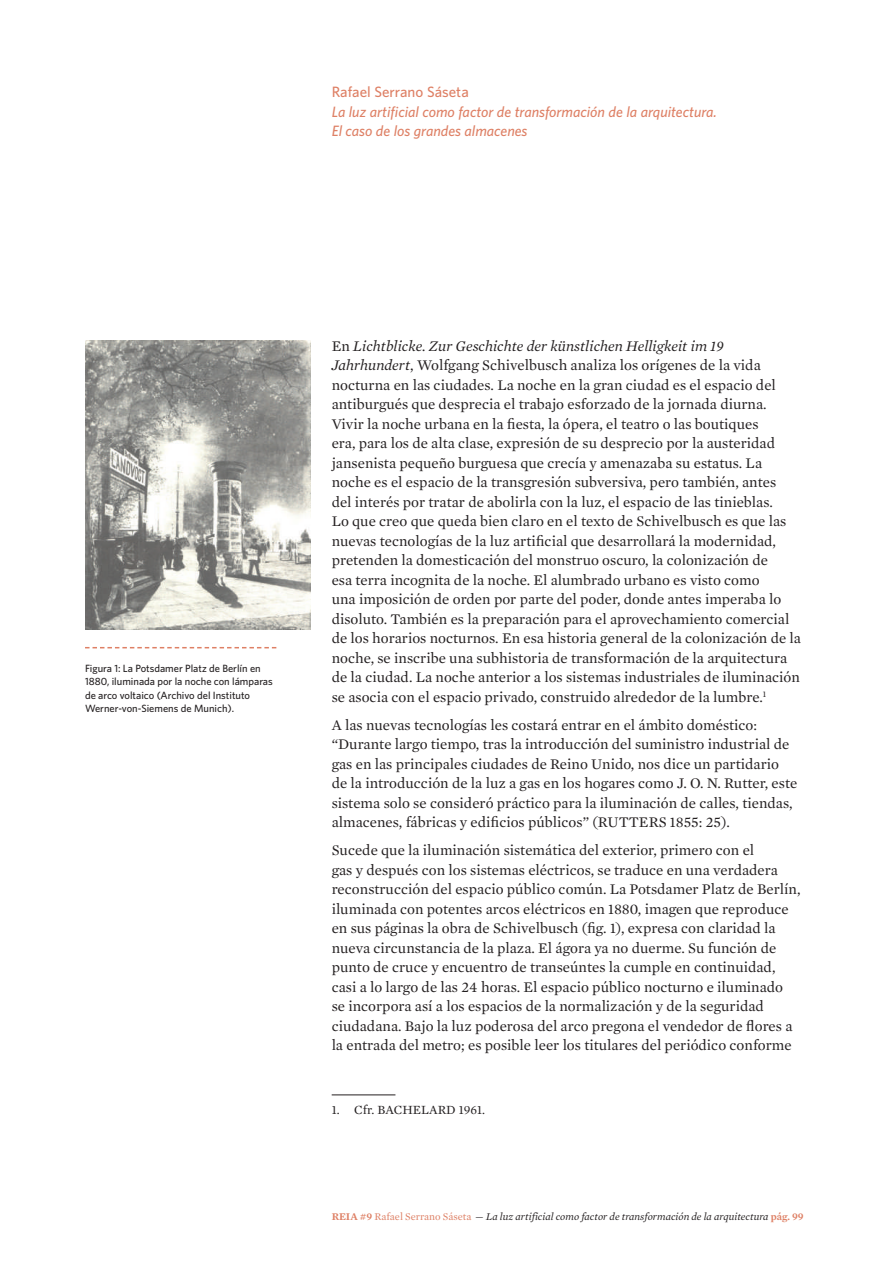
<style>
.page{position:relative;width:893px;height:1263px;background:#fff}
.page>*{position:absolute;margin:0;border:0;box-sizing:border-box;transform-origin:0 0}
.t1{font:15px/19.5px "Mercury Text G1";color:#231f20}
.t2{font:italic 500 15px/19.5px "Whitney";color:#de8065}
.t3{font:500 15px "Whitney";color:#de8065}
.t4{font:12.75px "Mercury Text G1";color:#231f20}
.t5{font:500 10.5px/13.5px "Whitney";color:#231f20}
.t6{font:italic 10.5px "Mercury Text G1";color:#231f20}
.s1{font-style:italic}
.s2{font-weight:600;font-style:normal;color:#de8065}
.s3{font-style:normal;color:#de8065}
</style>
<div class="page">
<hr style="left:332px;top:1095px;width:63px;height:1px;background:#231f20">
<svg style="left:85px;top:647px;width:191px;height:1px"></svg>
<img style="left:85px;top:340px;width:225px;height:289px">
<p class="t3" style="left:332px;top:82px;width:139px">Rafael Serrano Sáseta</p>
<p class="t2" style="left:332px;top:101px;width:387px">La luz artificial como factor de transformación de la arquitectura.<br>El caso de los grandes almacenes</p>
<p class="t5" style="left:85px;top:661px;width:189px">Figura 1: La Potsdamer Platz de Berlín en 1880, iluminada por la noche con lámparas de arco voltaico (Archivo del Instituto Werner-von-Siemens de Munich).</p>
<p class="t1" style="left:332px;top:336px;width:471px">En <span class="s1">Lichtblicke. Zur Geschichte der künstlichen Helligkeit im 19<br>Jahrhundert</span>, Wolfgang Schivelbusch analiza los orígenes de la vida nocturna en las ciudades. La noche en la gran ciudad es el espacio del antiburgués que desprecia el trabajo esforzado de la jornada diurna.<br>Vivir la noche urbana en la fiesta, la ópera, el teatro o las boutiques<br>era, para los de alta clase, expresión de su desprecio por la austeridad jansenista pequeño burguesa que crecía y amenazaba su estatus. La noche es el espacio de la transgresión subversiva, pero también, antes<br>del interés por tratar de abolirla con la luz, el espacio de las tinieblas.<br>Lo que creo que queda bien claro en el texto de Schivelbusch es que las nuevas tecnologías de la luz artificial que desarrollará la modernidad, pretenden la domesticación del monstruo oscuro, la colonización de<br>esa terra incognita de la noche. El alumbrado urbano es visto como<br>una imposición de orden por parte del poder, donde antes imperaba lo disoluto. También es la preparación para el aprovechamiento comercial de los horarios nocturnos. En esa historia general de la colonización de la noche, se inscribe una subhistoria de transformación de la arquitectura de la ciudad. La noche anterior a los sistemas industriales de iluminación se asocia con el espacio privado, construido alrededor de la lumbre.<sup>1</sup></p>
<p class="t1" style="left:332px;top:715px;width:467px">A las nuevas tecnologías les costará entrar en el ámbito doméstico: “Durante largo tiempo, tras la introducción del suministro industrial de gas en las principales ciudades de Reino Unido, nos dice un partidario de la introducción de la luz a gas en los hogares como J. O. N. Rutter, este sistema solo se consideró práctico para la iluminación de calles, tiendas, almacenes, fábricas y edificios públicos” (RUTTERS 1855: 25).</p>
<p class="t1" style="left:332px;top:840px;width:470px">Sucede que la iluminación sistemática del exterior, primero con el<br>gas y después con los sistemas eléctricos, se traduce en una verdadera reconstrucción del espacio público común. La Potsdamer Platz de Berlín, iluminada con potentes arcos eléctricos en 1880, imagen que reproduce en sus páginas la obra de Schivelbusch (fig. 1), expresa con claridad la nueva circunstancia de la plaza. El ágora ya no duerme. Su función de punto de cruce y encuentro de transeúntes la cumple en continuidad, casi a lo largo de las 24 horas. El espacio público nocturno e iluminado<br>se incorpora así a los espacios de la normalización y de la seguridad ciudadana. Bajo la luz poderosa del arco pregona el vendedor de flores a la entrada del metro; es posible leer los titulares del periódico conforme</p>
<p class="t4" style="left:332px;top:1102px;width:155px">1. Cfr. BACHELARD 1961.</p>
<p class="t6" style="left:332px;top:1210px;width:473px"><span class="s2">REIA #9</span> <span class="s3">Rafael Serrano Sáseta</span> — La luz artificial como factor de transformación de la arquitectura <span class="s2">pág. 99</span></p>
</div>
